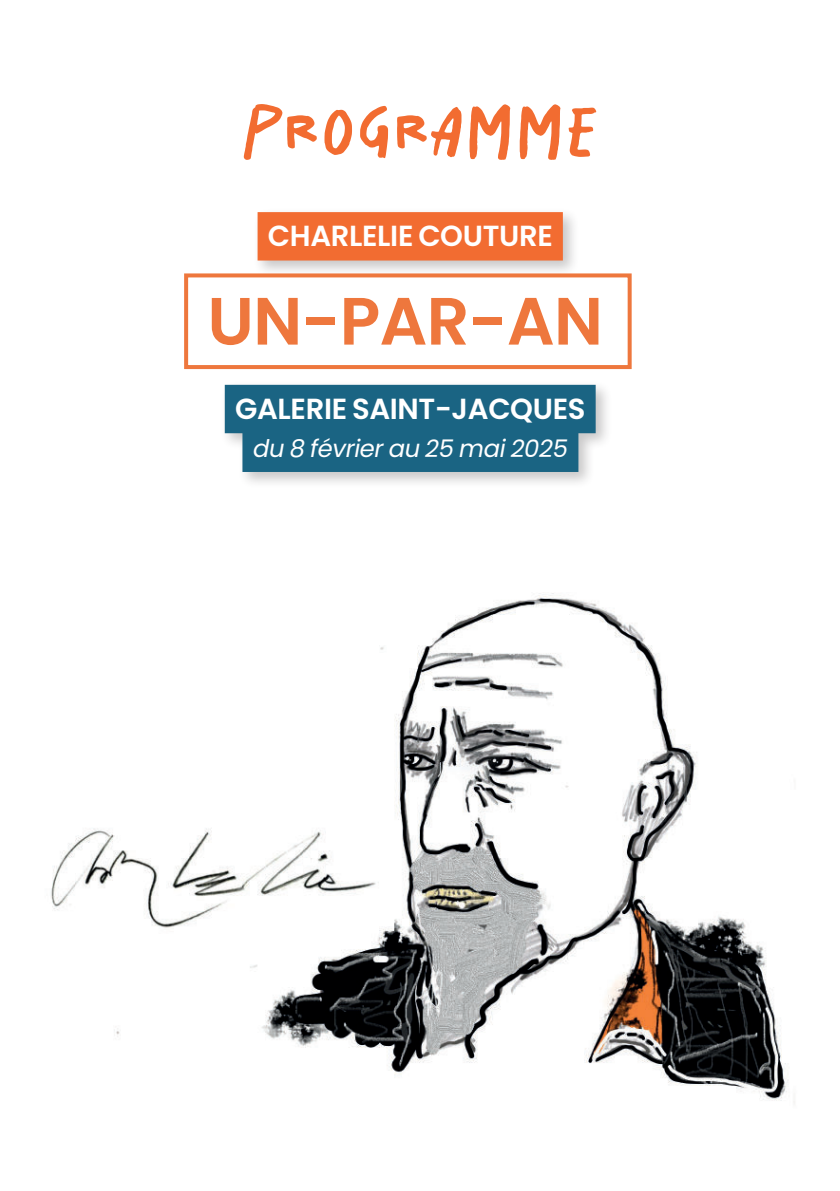
<style>
.page{position:relative;width:840px;height:1191px;background:#fff}
.page>*{position:absolute;margin:0;border:0;box-sizing:border-box;transform-origin:0 0}
.t1{font:72px "Salted";letter-spacing:-.015em;color:#f26c31}
.t2{font:600 66.8px "Poppins";letter-spacing:-.01em;color:#ee773d}
.t3{font:600 29px "Poppins";letter-spacing:-.01em;color:#fff}
.t4{font:italic 24.2px "Poppins";letter-spacing:-.015em;color:#fff}
</style>
<div class="page">
<img style="left:51px;top:593px;width:744px;height:511px">
<div style="left:252px;top:207px;width:327px;height:71px;background:#231f20;opacity:.25"></div>
<div style="left:257px;top:212px;width:305px;height:48px;background:#f26c31"></div>
<div style="left:220px;top:380px;width:392px;height:108px;background:#231f20;opacity:.25"></div>
<div style="left:225px;top:385px;width:370px;height:48px;background:#1a6483"></div>
<div style="left:242px;top:423px;width:336px;height:49px;background:#1a6483"></div>
<div style="left:184px;top:273px;width:447px;height:96px;border:4px solid #ee773d"></div>
<h1 class="t1" style="left:240px;top:91px;width:360px">PROGRAMME</h1>
<p class="t3" style="left:268px;top:222px;width:286px">CHARLELIE COUTURE</p>
<h2 class="t2" style="left:207px;top:290px;width:397px">UN-PAR-AN</h2>
<p class="t3" style="left:235px;top:395px;width:352px">GALERIE SAINT-JACQUES</p>
<p class="t4" style="left:253px;top:435px;width:316px">du 8 février au 25 mai 2025</p>
</div>
